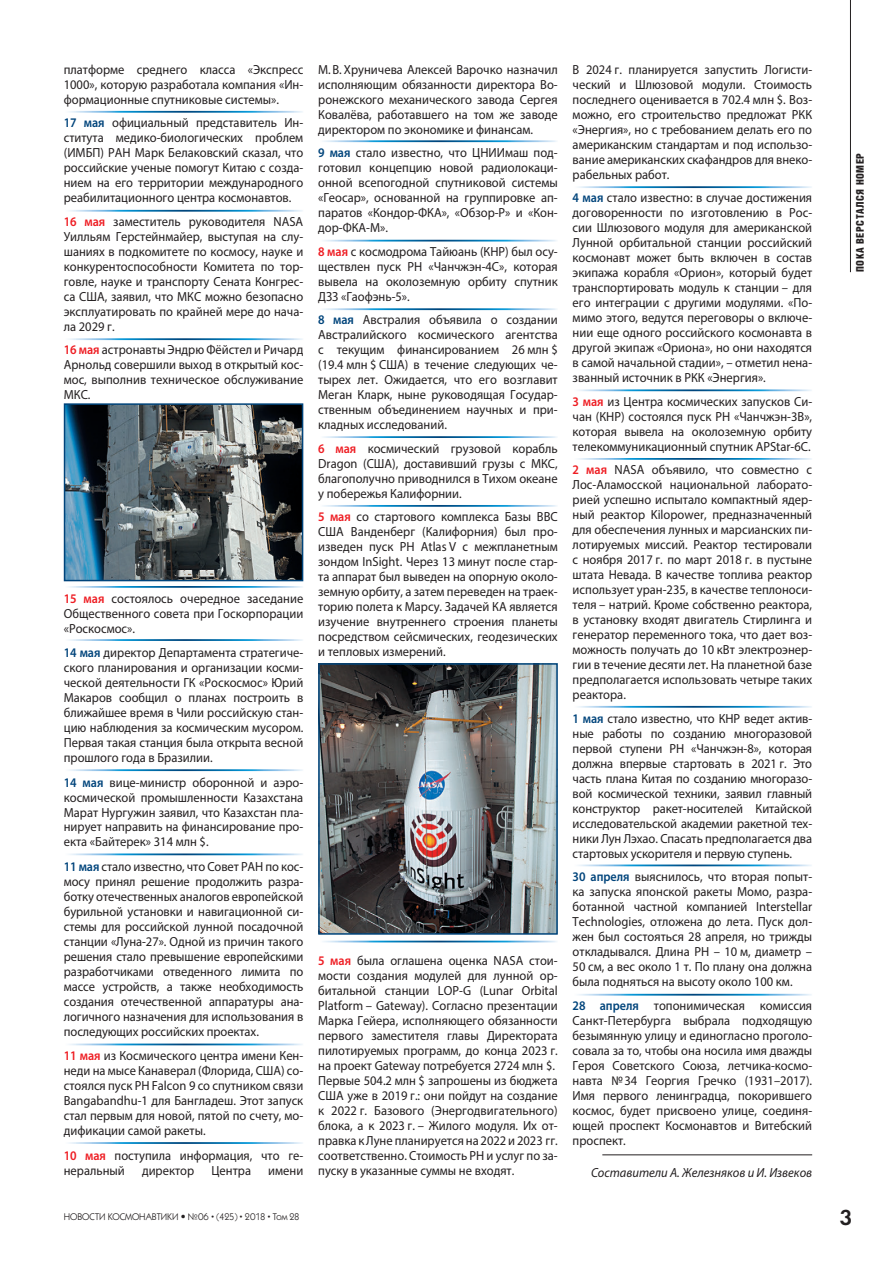
<style>
.page{position:relative;width:893px;height:1263px;background:#fff}
.page>*{position:absolute;margin:0;border:0;box-sizing:border-box;transform-origin:0 0}
.t1{font:22.5px "Futura Demi C";color:#231f20}
.t2{font:13.2px/15px "Myriad Pro";color:#231f20;text-align:justify;scale:.95 1}
.t3{font:italic 13.2px "Myriad Pro";color:#231f20;scale:.95 1}
.t4{font:10.5px "Helios Cond Black C";letter-spacing:.05em;color:#231f20}
.t5{font:9.75px "Kabel Book C";color:#231f20;scale:.95 1}
.s1{font-weight:600;color:#00447b}
.s2{font-weight:600;color:#ee1d23}
.s3{font-family:"Officina Sans Bold C"}
.s4{font-weight:700;font-size:13.5px}
</style>
<div class="page">
<hr style="left:850px;top:0;width:1px;height:272px;background:#231f20">
<hr style="left:602px;top:1154px;width:210px;height:1px;background:#231f20">
<img style="left:67px;top:406px;width:233px;height:172px">
<div style="left:64px;top:403px;width:239px;height:178px;border:2px solid #00447b"></div>
<img style="left:321px;top:666px;width:234px;height:266px">
<div style="left:318px;top:663px;width:240px;height:272px;border:2px solid #00447b"></div>
<p class="t2" style="left:64px;top:63px;width:254px">платформе среднего класса «Экспресс 1000», которую разработала компания «Ин&shy;формационные спутниковые системы».</p>
<p class="t2" style="left:64px;top:116px;width:254px"><span class="s1">17 мая</span> официальный представитель Ин&shy;ститута медико-биологических проблем (ИМБП) РАН Марк Белаковский сказал, что российские ученые помогут Китаю с созда&shy;нием на его территории международного реабилитационного центра космонавтов.</p>
<p class="t2" style="left:64px;top:215px;width:254px"><span class="s2">16 мая</span> заместитель руководителя NASA Уилльям Герстейнмайер, выступая на слу&shy;шаниях в подкомитете по космосу, науке и конкурентоспособности Комитета по тор&shy;говле, науке и транспорту Сената Конгрес&shy;са США, заявил, что МКС можно безопасно эксплуатировать по крайней мере до нача&shy;ла 2029 г.</p>
<p class="t2" style="left:64px;top:343px;width:254px"><span class="s2">16 мая</span> астронавты Эндрю Фёйстел и Ричард Арнольд совершили выход в открытый кос&shy;мос, выполнив техническое обслуживание МКС.</p>
<p class="t2" style="left:64px;top:592px;width:254px"><span class="s2">15 мая</span> состоялось очередное заседание Общественного совета при Госкорпорации «Роскосмос».</p>
<p class="t2" style="left:64px;top:646px;width:254px"><span class="s1">14 мая</span> директор Департамента стратегиче&shy;ского планирования и организации косми&shy;ческой деятельности ГК «Роскосмос» Юрий Макаров сообщил о планах построить в ближайшее время в Чили российскую стан&shy;цию наблюдения за космическим мусором.<br>Первая такая станция была открыта весной прошлого года в Бразилии.</p>
<p class="t2" style="left:64px;top:776px;width:254px"><span class="s1">14 мая</span> вице-министр оборонной и аэро&shy;космической промышленности Казахстана Марат Нургужин заявил, что Казахстан пла&shy;нирует направить на финансирование про&shy;екта «Байтерек» 314 млн $.</p>
<p class="t2" style="left:64px;top:860px;width:254px"><span class="s1">11 мая</span> стало известно, что Совет РАН по кос&shy;мосу принял решение продолжить разра&shy;ботку отечественных аналогов европейской бурильной установки и навигационной си&shy;стемы для российской лунной посадочной станции «Луна-27». Одной из причин такого решения стало превышение европейскими разработчиками отведенного лимита по массе устройств, а также необходимость создания отечественной аппаратуры ана&shy;логичного назначения для использования в последующих российских проектах.</p>
<p class="t2" style="left:64px;top:1049px;width:254px"><span class="s2">11 мая</span> из Космического центра имени Кен&shy;неди на мысе Канаверал (Флорида, США) со&shy;стоялся пуск РН Falcon 9 со спутником связи Bangabandhu-1 для Бангладеш. Этот запуск стал первым для новой, пятой по счету, мо&shy;дификации самой ракеты.</p>
<p class="t2" style="left:64px;top:1149px;width:254px"><span class="s2">10 мая</span> поступила информация, что ге&shy;неральный</p>
<p class="t2" style="left:142px;top:1164px;width:56px">директор</p>
<p class="t2" style="left:211px;top:1164px;width:43px">Центра</p>
<p class="t2" style="left:268px;top:1164px;width:38px">имени</p>
<p class="t5" style="left:64px;top:1212px;width:249px">НОВОСТИ КОСМОНАВТИКИ <span class="s3">•</span> №06 <span class="s4">·</span> (425) <span class="s4">·</span> 2018 <span class="s4">·</span> Том 28</p>
<p class="t2" style="left:318px;top:63px;width:254px">М. В. Хруничева Алексей Варочко назначил исполняющим обязанности директора Во&shy;ронежского механического завода Сергея Ковалёва, работавшего на том же заводе директором по экономике и финансам.</p>
<p class="t2" style="left:318px;top:146px;width:254px"><span class="s1">9 мая</span> стало известно, что ЦНИИмаш под&shy;готовил концепцию новой радиолокаци&shy;онной всепогодной спутниковой системы «Геосар», основанной на группировке ап&shy;паратов «Кондор-ФКА», «Обзор-Р» и «Кон&shy;дор-ФКА-М».</p>
<p class="t2" style="left:318px;top:245px;width:254px"><span class="s2">8 мая</span> с космодрома Тайюань (КНР) был осу&shy;ществлен пуск РН «Чанчжэн-4С», которая вывела на околоземную орбиту спутник ДЗЗ «Гаофэнь-5».</p>
<p class="t2" style="left:318px;top:313px;width:254px"><span class="s1">8 мая</span> Австралия объявила о создании Австралийского космического агентства с текущим финансированием 26 млн $ (19.4 млн $ США) в течение следующих че&shy;тырех лет. Ожидается, что его возглавит Меган Кларк, ныне руководящая Государ&shy;ственным объединением научных и при&shy;кладных исследований.</p>
<p class="t2" style="left:318px;top:442px;width:254px"><span class="s2">6 мая</span> космический грузовой корабль Dragon (США), доставивший грузы с МКС, благополучно приводнился в Тихом океане у побережья Калифорнии.</p>
<p class="t2" style="left:318px;top:510px;width:254px"><span class="s2">5 мая</span> со стартового комплекса Базы ВВС США Ванденберг (Калифорния) был про&shy;изведен пуск РН Atlas V с межпланетным зондом InSight. Через 13 минут после стар&shy;та аппарат был выведен на опорную около&shy;земную орбиту, а затем переведен на траек&shy;торию полета к Марсу. Задачей КА является изучение внутреннего строения планеты посредством сейсмических, геодезических и тепловых измерений.</p>
<p class="t2" style="left:318px;top:954px;width:254px;text-align:left"><span class="s2">5 мая</span> была оглашена оценка NASA стои&shy;мости создания модулей для лунной ор&shy;битальной станции LOP-G (Lunar Orbital Platform – Gateway). Согласно презентации Марка Гейера, исполняющего обязанности первого заместителя главы Директората пилотируемых программ, до конца 2023 г. на проект Gateway потребуется 2724 млн $.<br>Первые 504.2 млн $ запрошены из бюджета США уже в 2019 г.: они пойдут на создание к 2022 г. Базового (Энергодвигательного) блока, а к 2023 г. – Жилого модуля. Их от&shy;правка к Луне планируется на 2022 и 2023 гг. соответственно. Стоимость РН и услуг по за&shy;пуску в указанные суммы не входят.</p>
<p class="t2" style="left:573px;top:63px;width:254px">В 2024 г. планируется запустить Логисти&shy;ческий и Шлюзовой модули. Стоимость последнего оценивается в 702.4 млн $. Воз&shy;можно, его строительство предложат РКК «Энергия», но с требованием делать его по американским стандартам и под использо&shy;вание американских скафандров для внеко&shy;рабельных работ.</p>
<p class="t2" style="left:573px;top:191px;width:254px"><span class="s1">4 мая</span> стало известно: в случае достижения договоренности по изготовлению в Рос&shy;сии Шлюзового модуля для американской Лунной орбитальной станции российский космонавт может быть включен в состав экипажа корабля «Орион», который будет транспортировать модуль к станции – для его интеграции с другими модулями. «По&shy;мимо этого, ведутся переговоры о включе&shy;нии еще одного российского космонавта в другой экипаж «Ориона», но они находятся в самой начальной стадии», – отметил нена&shy;званный источник в РКК «Энергия».</p>
<p class="t2" style="left:573px;top:395px;width:254px"><span class="s2">3 мая</span> из Центра космических запусков Си&shy;чан (КНР) состоялся пуск РН «Чанчжэн-3В», которая вывела на околоземную орбиту телекоммуникационный спутник APStar-6С.</p>
<p class="t2" style="left:573px;top:463px;width:254px"><span class="s2">2 мая</span> NASA объявило, что совместно с Лос-Аламосской национальной лаборато&shy;рией успешно испытало компактный ядер&shy;ный реактор Kilopower, предназначенный для обеспечения лунных и марсианских пи&shy;лотируемых миссий. Реактор тестировали с ноября 2017 г. по март 2018 г. в пустыне штата Невада. В качестве топлива реактор использует уран-235, в качестве теплоноси&shy;теля – натрий. Кроме собственно реактора, в установку входят двигатель Стирлинга и генератор переменного тока, что дает воз&shy;можность получать до 10 кВт электроэнер&shy;гии в течение десяти лет. На планетной базе предполагается использовать четыре таких реактора.</p>
<p class="t2" style="left:573px;top:712px;width:254px"><span class="s1">1 мая</span> стало известно, что КНР ведет актив&shy;ные работы по созданию многоразовой первой ступени РН «Чанчжэн-8», которая должна впервые стартовать в 2021 г. Это часть плана Китая по созданию многоразо&shy;вой космической техники, заявил главный конструктор ракет-носителей Китайской исследовательской академии ракетной тех&shy;ники Лун Лэхао. Спасать предполагается два стартовых ускорителя и первую ступень.</p>
<p class="t2" style="left:573px;top:870px;width:254px"><span class="s1">30 апреля</span> выяснилось, что вторая попыт&shy;ка запуска японской ракеты Момо, разра&shy;ботанной частной компанией Interstellar Technologies, отложена до лета. Пуск дол&shy;жен был состояться 28 апреля, но трижды откладывался. Длина РН – 10 м, диаметр – 50 см, а вес около 1 т. По плану она должна была подняться на высоту около 100 км.</p>
<p class="t2" style="left:573px;top:999px;width:254px"><span class="s1">28 апреля</span> топонимическая комиссия Санкт-Петербурга выбрала подходящую безымянную улицу и единогласно проголо&shy;совала за то, чтобы она носила имя дважды Героя Советского Союза, летчика-космо&shy;навта № 34 Георгия Гречко (1931–2017).<br>Имя первого ленинградца, покорившего космос, будет присвоено улице, соединя&shy;ющей проспект Космонавтов и Витебский проспект.</p>
<p class="t3" style="left:591px;top:1167px;width:234px">Составители А. Железняков и И. Извеков</p>
<p class="t4" style="left:856px;top:272px;width:121px;rotate:-90deg">ПОКА ВЕРСТАЛСЯ НОМЕР</p>
<p class="t1" style="left:840px;top:1208px;width:14px">3</p>
</div>
